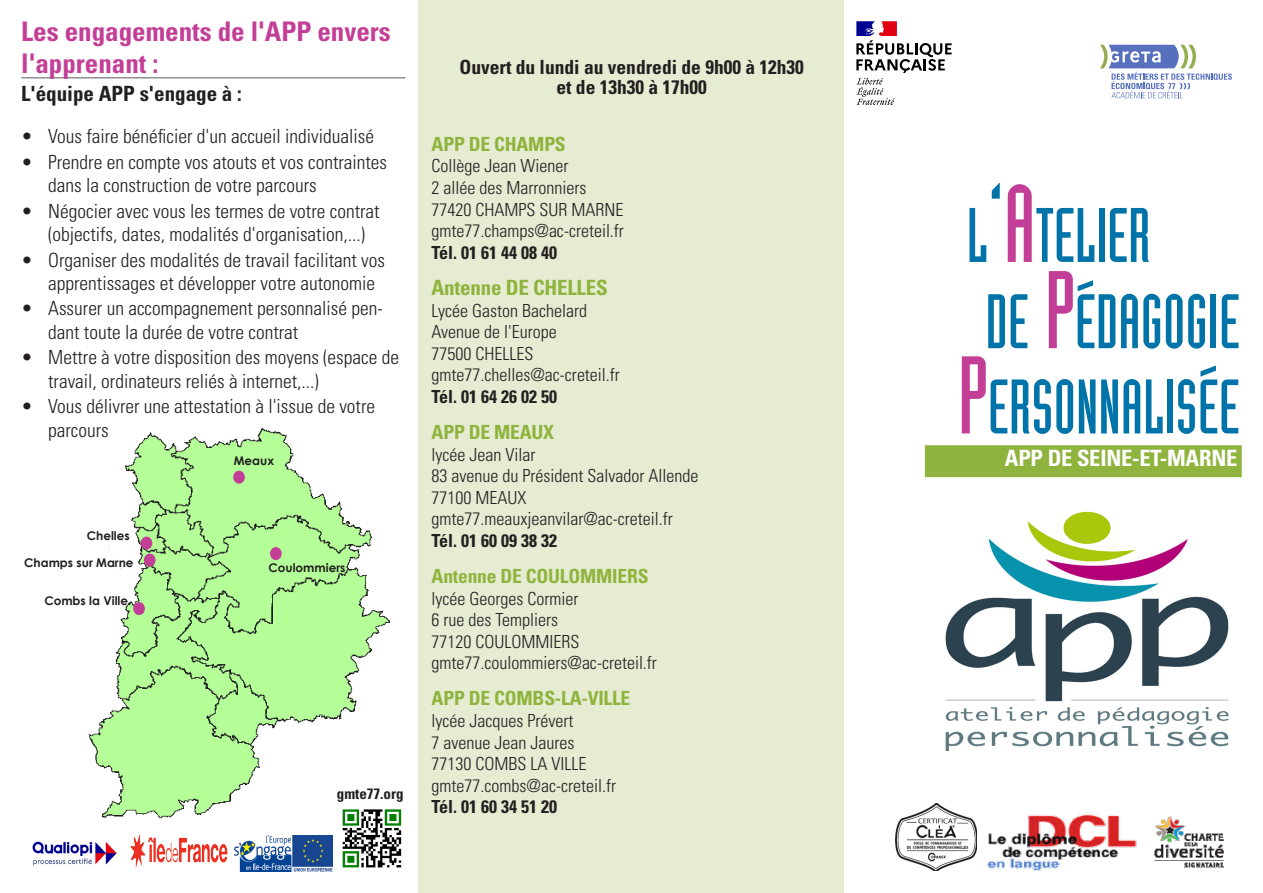
<style>
.page{position:relative;width:1263px;height:893px;background:#fff}
.page>*{position:absolute;margin:0;border:0;box-sizing:border-box;transform-origin:0 0}
.t1{font:75.6px "Industria Solid";color:#0074a9}
.FORMATION_CERTIFIANT{font:700 condensed 27px/32.4px "Univers LT Std";color:#c33f97}
.t2{font:700 condensed 22.5px "Univers LT Std";letter-spacing:-.01em;color:#fff}
.LISTE_FORMATION{font:700 condensed 21px "Univers LT Std";color:#231f20}
.TEXTE_COURANT{font:700 condensed 21px "Univers LT Std";letter-spacing:-.01em;color:#8fb43d}
.t3{font:300 condensed 19.5px/23.4px "Univers LT Std";color:#231f20}
.TEXTE_COURANT-2{font:700 condensed 19.5px "Univers LT Std";letter-spacing:-.01em;color:#8fb43d}
.TEXTE_COURANT-3{font:700 condensed 19.5px "Univers LT Std";color:#231f20}
.TEXTE_COURANT-4{font:300 condensed 18px "Univers LT Std";color:#231f20}
.TEXTE_COURANT-5{font:700 condensed 18px "Univers LT Std";color:#231f20}
.TEXTE_COURANT-6{font:700 condensed 15px "Univers LT Std";color:#231f20}
.t4{font:700 12px "Century Gothic";color:#231f20}
.s1{font-size:108px}
.s2{font-size:108px;color:#c33f97}
</style>
<div class="page">
<div style="left:419px;top:0;width:425px;height:893px;background:#e5ecd2"></div>
<img style="left:945px;top:511px;width:284px;height:239px">
<img style="left:88px;top:427px;width:303px;height:392px">
<img style="left:1154px;top:816px;width:70px;height:52px">
<svg style="left:856px;top:21px;width:96px;height:84px"></svg>
<svg style="left:1100px;top:45px;width:132px;height:53px"></svg>
<img style="left:32px;top:841px;width:85px;height:25px">
<img style="left:339px;top:804px;width:63px;height:68px">
<img style="left:235px;top:835px;width:97px;height:37px">
<img style="left:130px;top:834px;width:97px;height:34px">
<hr style="left:21px;top:77px;width:384px;height:1px;background:#57585a">
<div style="left:925px;top:445px;width:317px;height:32px;background:#8fb43d"></div>
<div style="left:141px;top:537px;width:11px;height:13px;background:#c33f97;border-radius:50%"></div>
<div style="left:233px;top:471px;width:12px;height:13px;background:#c33f97;border-radius:50%"></div>
<div style="left:270px;top:547px;width:12px;height:13px;background:#c33f97;border-radius:50%"></div>
<div style="left:144px;top:554px;width:12px;height:13px;background:#c33f97;border-radius:50%"></div>
<div style="left:133px;top:602px;width:12px;height:13px;background:#c33f97;border-radius:50%"></div>
<img style="left:895px;top:803px;width:82px;height:68px">
<img style="left:987px;top:814px;width:150px;height:57px">
<p class="FORMATION_CERTIFIANT" style="left:21px;top:15px;width:371px">Les engagements de l'APP envers l'apprenant :</p>
<p class="LISTE_FORMATION" style="left:21px;top:80px;width:222px">L'équipe APP s'engage à :</p>
<p class="t3" style="left:21px;top:125px;width:354px">• Vous faire bénéficier d'un accueil individualisé</p>
<p class="t3" style="left:48px;top:150px;width:340px;text-indent:-27px">• Prendre en compte vos atouts et vos contraintes dans la construction de votre parcours</p>
<p class="t3" style="left:48px;top:199px;width:333px;text-indent:-27px">• Négocier avec vous les termes de votre contrat (objectifs, dates, modalités d'organisation,...)</p>
<p class="t3" style="left:48px;top:248px;width:338px;text-indent:-27px">• Organiser des modalités de travail facilitant vos apprentissages et développer votre autonomie</p>
<p class="t3" style="left:48px;top:297px;width:336px;text-indent:-27px">• Assurer un accompagnement personnalisé pen&shy;dant toute la durée de votre contrat</p>
<p class="t3" style="left:48px;top:346px;width:352px;text-indent:-27px">• Mettre à votre disposition des moyens (espace de travail, ordinateurs reliés à internet,...)</p>
<p class="t3" style="left:48px;top:395px;width:328px;text-indent:-27px">• Vous délivrer une attestation à l'issue de votre parcours</p>
<p class="t4" style="left:234px;top:451px;width:42px">Meaux</p>
<p class="t4" style="left:87px;top:527px;width:44px">Chelles</p>
<p class="t4" style="left:24px;top:553px;width:111px">Champs sur Marne</p>
<p class="t4" style="left:268px;top:559px;width:79px">Coulommiers</p>
<p class="t4" style="left:44px;top:591px;width:85px">Combs la Ville</p>
<p class="TEXTE_COURANT-6" style="left:337px;top:784px;width:68px">gmte77.org</p>
<p class="TEXTE_COURANT-3" style="left:459px;top:55px;width:346px">Ouvert du lundi au vendredi de 9h00 à 12h30</p>
<p class="TEXTE_COURANT-3" style="left:556px;top:75px;width:152px">et de 13h30 à 17h00</p>
<p class="TEXTE_COURANT-2" style="left:432px;top:132px;width:136px">APP DE CHAMPS</p>
<p class="TEXTE_COURANT-4" style="left:432px;top:155px;width:138px">Collège Jean Wiener</p>
<p class="TEXTE_COURANT-4" style="left:432px;top:177px;width:156px">2 allée des Marronniers</p>
<p class="TEXTE_COURANT-4" style="left:432px;top:199px;width:193px">77420 CHAMPS SUR MARNE</p>
<p class="TEXTE_COURANT-4" style="left:432px;top:220px;width:194px">gmte77.champs@ac-creteil.fr</p>
<p class="TEXTE_COURANT-5" style="left:432px;top:241px;width:127px">Tél. 01 61 44 08 40</p>
<p class="TEXTE_COURANT" style="left:432px;top:275px;width:178px">Antenne DE CHELLES</p>
<p class="TEXTE_COURANT-4" style="left:432px;top:299px;width:157px">Lycée Gaston Bachelard</p>
<p class="TEXTE_COURANT-4" style="left:432px;top:321px;width:127px">Avenue de l'Europe</p>
<p class="TEXTE_COURANT-4" style="left:432px;top:343px;width:103px">77500 CHELLES</p>
<p class="TEXTE_COURANT-4" style="left:432px;top:364px;width:190px">gmte77.chelles@ac-creteil.fr</p>
<p class="TEXTE_COURANT-5" style="left:432px;top:385px;width:127px">Tél. 01 64 26 02 50</p>
<p class="TEXTE_COURANT-2" style="left:432px;top:420px;width:124px">APP DE MEAUX</p>
<p class="TEXTE_COURANT-4" style="left:432px;top:443px;width:105px">lycée Jean Vilar</p>
<p class="TEXTE_COURANT-4" style="left:432px;top:465px;width:268px">83 avenue du Président Salvador Allende</p>
<p class="TEXTE_COURANT-4" style="left:432px;top:487px;width:96px">77100 MEAUX</p>
<p class="TEXTE_COURANT-4" style="left:432px;top:508px;width:243px">gmte77.meauxjeanvilar@ac-creteil.fr</p>
<p class="TEXTE_COURANT-5" style="left:432px;top:529px;width:127px">Tél. 01 60 09 38 32</p>
<p class="TEXTE_COURANT-2" style="left:432px;top:564px;width:218px">Antenne DE COULOMMIERS</p>
<p class="TEXTE_COURANT-4" style="left:432px;top:587px;width:148px">lycée Georges Cormier</p>
<p class="TEXTE_COURANT-4" style="left:432px;top:609px;width:128px">6 rue des Templiers</p>
<p class="TEXTE_COURANT-4" style="left:432px;top:631px;width:149px">77120 COULOMMIERS</p>
<p class="TEXTE_COURANT-4" style="left:432px;top:652px;width:227px">gmte77.coulommiers@ac-creteil.fr</p>
<p class="TEXTE_COURANT-2" style="left:432px;top:686px;width:200px">APP DE COMBS-LA-VILLE</p>
<p class="TEXTE_COURANT-4" style="left:432px;top:710px;width:143px">lycée Jacques Prévert</p>
<p class="TEXTE_COURANT-4" style="left:432px;top:731px;width:144px">7 avenue Jean Jaures</p>
<p class="TEXTE_COURANT-4" style="left:432px;top:753px;width:156px">77130 COMBS LA VILLE</p>
<p class="TEXTE_COURANT-4" style="left:432px;top:775px;width:186px">gmte77.combs@ac-creteil.fr</p>
<p class="TEXTE_COURANT-5" style="left:432px;top:796px;width:127px">Tél. 01 60 34 51 20</p>
<p class="t1" style="left:967px;top:194px;width:185px">L<span class="s1">’</span><span class="s2">A</span>TELIER</p>
<p class="t1" style="left:985px;top:280px;width:256px">DE <span class="s2">P</span>ÉDAGOGIE</p>
<p class="t1" style="left:958px;top:365px;width:283px"><span class="s2">P</span>ERSONNALISÉE</p>
<p class="t2" style="left:1005px;top:444px;width:234px">APP DE SEINE-ET-MARNE</p>
</div>
